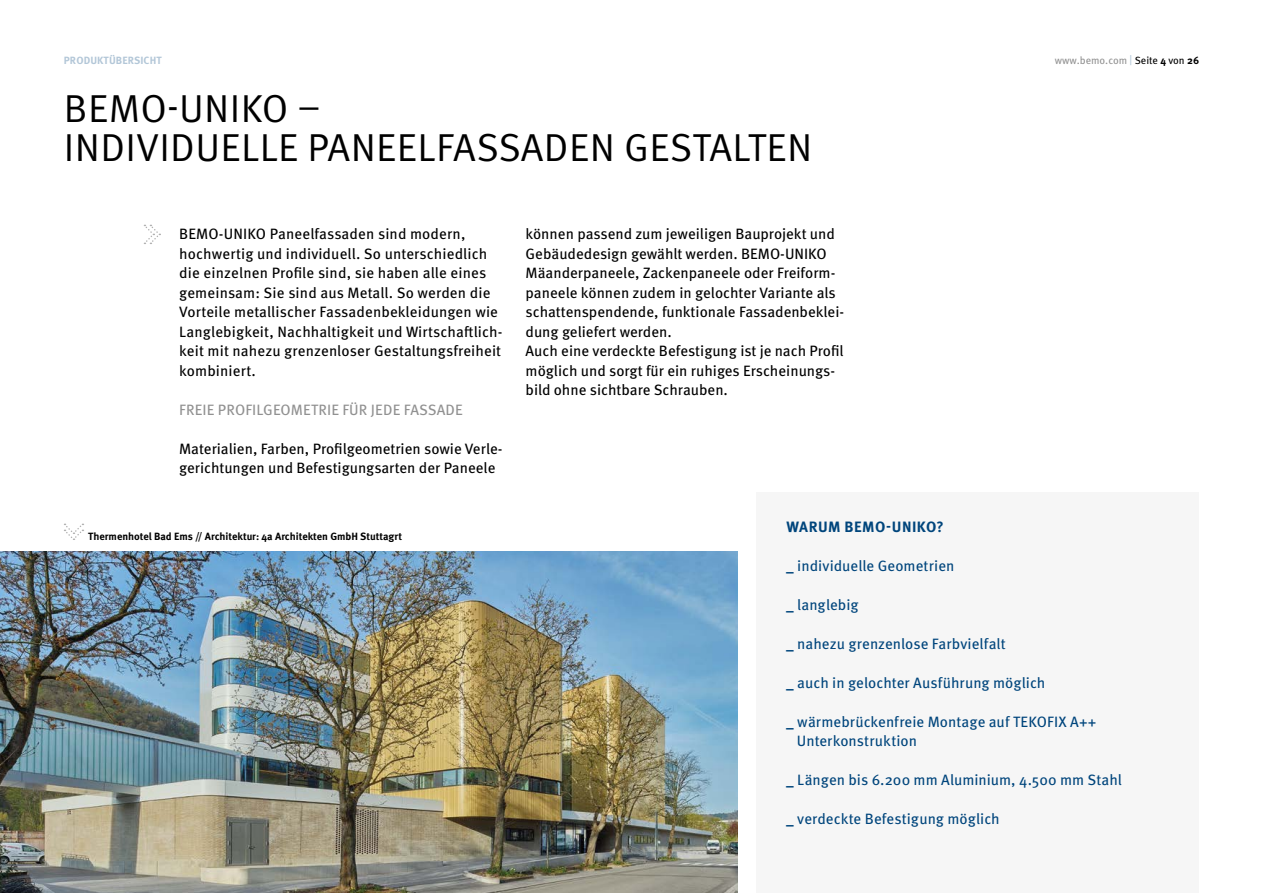
<style>
.page{position:relative;width:1263px;height:893px;background:#fff}
.page>*{position:absolute;margin:0;border:0;box-sizing:border-box;transform-origin:0 0}
.t1{font:39px/39px "Meta OT Norm";letter-spacing:.01em;color:#000}
.t2{font:15px/19.5px "Meta OT";color:#000}
.t3{font:15px/19.5px "Meta OT";color:#00457c}
.t4{font:15px "Meta OT";letter-spacing:.01em;color:#919191}
.t5{font:700 15px "Meta OT";letter-spacing:.035em;color:#00457c}
.t6{font:700 10.5px "Meta OT";color:#000}
.t7{font:10.5px "Meta OT";color:#919191}
.t8{font:700 10.5px "Meta OT";color:#b3c7d8}
.s1{color:#b3c7d8}
.s2{color:#000}
.s3{font-weight:700;color:#000}
.s4{font-weight:700}
</style>
<div class="page">
<img style="left:0;top:551px;width:737px;height:342px">
<svg style="left:143px;top:224px;width:17px;height:20px"></svg>
<div style="left:756px;top:493px;width:443px;height:400px;background:#f6f6f6"></div>
<svg style="left:65px;top:523px;width:18px;height:17px"></svg>
<p class="t8" style="left:64px;top:53px;width:14px">Produktübersicht</p>
<p class="t7" style="left:1055px;top:54px;width:146px">www.bemo.com <span class="s1">|</span> <span class="s2">Seite</span> <span class="s3">4</span> <span class="s2">von</span> <span class="s3">26</span></p>
<h1 class="t1" style="left:64px;top:90px;width:750px">BEMO-UNIKO –<br>INDIVIDUELLE PANEELFASSADEN GESTALTEN</h1>
<p class="t2" style="left:179px;top:225px;width:325px">BEMO-UNIKO Paneelfassaden sind modern, hochwertig und individuell. So unterschiedlich die einzelnen Profile sind, sie haben alle eines gemeinsam: Sie sind aus Metall. So werden die Vorteile metallischer Fassadenbekleidungen wie Langlebigkeit, Nachhaltigkeit und Wirtschaftlich&shy;keit mit nahezu grenzenloser Gestaltungsfreiheit kombiniert.</p>
<p class="t4" style="left:179px;top:400px;width:285px">FREIE PROFILGEOMETRIE FÜR JEDE FASSADE</p>
<p class="t2" style="left:179px;top:439px;width:325px">Materialien, Farben, Profilgeometrien sowie Verle&shy;gerichtungen und Befestigungsarten der Paneele</p>
<p class="t6" style="left:88px;top:529px;width:315px">Thermenhotel Bad Ems // Architektur: 4a Architekten GmbH Stuttagrt</p>
<p class="t2" style="left:526px;top:225px;width:320px">können passend zum jeweiligen Bauprojekt und Gebäudedesign gewählt werden. BEMO-UNIKO Mäanderpaneele, Zackenpaneele oder Freiform&shy;paneele können zudem in gelochter Variante als schattenspendende, funktionale Fassadenbeklei&shy;dung geliefert werden.<br>Auch eine verdeckte Befestigung ist je nach Profil möglich und sorgt für ein ruhiges Erscheinungs&shy;bild ohne sichtbare Schrauben.</p>
<p class="t5" style="left:786px;top:517px;width:159px">WARUM BEMO-UNIKO?</p>
<p class="t3" style="left:786px;top:556px;width:170px"><span class="s4">_</span> individuelle Geometrien</p>
<p class="t3" style="left:786px;top:595px;width:74px"><span class="s4">_</span> langlebig</p>
<p class="t3" style="left:786px;top:634px;width:221px"><span class="s4">_</span> nahezu grenzenlose Farbvielfalt</p>
<p class="t3" style="left:786px;top:673px;width:261px"><span class="s4">_</span> auch in gelochter Ausführung möglich</p>
<p class="t3" style="left:797px;top:712px;width:301px;text-indent:-10px"><span class="s4">_</span> wärmebrückenfreie Montage auf TEKOFIX A++<br>Unterkonstruktion</p>
<p class="t3" style="left:786px;top:771px;width:337px"><span class="s4">_</span> Längen bis 6.200 mm Aluminium, 4.500 mm Stahl</p>
<p class="t3" style="left:786px;top:810px;width:215px"><span class="s4">_</span> verdeckte Befestigung möglich</p>
</div>
